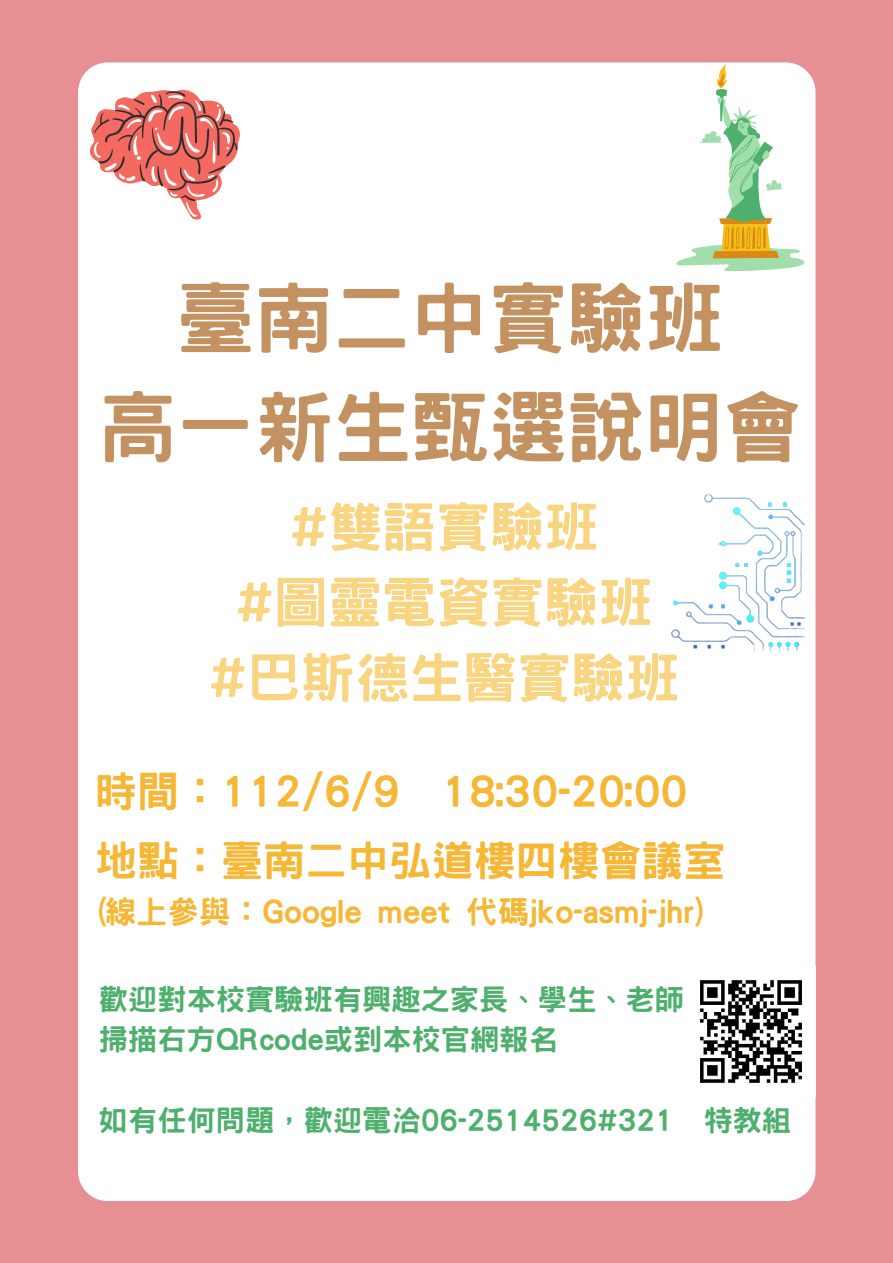
<style>
.page{position:relative;width:893px;height:1263px;background:#e69094}
.page>*{position:absolute;margin:0;border:0;box-sizing:border-box;transform-origin:0 0}
.t1{font:800 78px "Han Wang Hei";color:#c49261}
.t2{font:800 54px "Han Wang Hei";color:#fad581}
.t3{font:800 42px "Han Wang Hei";color:#f6b737}
.t4{font:800 31.5px "Han Wang Hei";color:#f6b737}
.t5{font:800 29.25px "Han Wang Hei";color:#4eb06c}
</style>
<div class="page">
<div style="left:78px;top:62px;width:737px;height:1139px;background:#fff;border-radius:30px"></div>
<svg style="left:90px;top:89px;width:150px;height:131px"></svg>
<img style="left:700px;top:980px;width:103px;height:103px">
<svg style="left:676px;top:64px;width:128px;height:207px"></svg>
<img style="left:672px;top:495px;width:132px;height:156px">
<p class="t1" style="left:176px;top:279px;width:548px">臺南二中實驗班</p>
<p class="t1" style="left:98px;top:388px;width:704px">高一新生甄選說明會</p>
<p class="t2" style="left:290px;top:500px;width:310px">#雙語實驗班</p>
<p class="t2" style="left:236px;top:575px;width:418px">#圖靈電資實驗班</p>
<p class="t2" style="left:209px;top:650px;width:472px">#巴斯德生醫實驗班</p>
<p class="t3" style="left:95px;top:771px;width:593px">時間：112/6/9 18:30-20:00</p>
<p class="t3" style="left:95px;top:840px;width:632px">地點：臺南二中弘道樓四樓會議室</p>
<p class="t4" style="left:95px;top:895px;width:609px">(線上參與：Google meet 代碼jko-asmj-jhr)</p>
<p class="t5" style="left:99px;top:984px;width:587px">歡迎對本校實驗班有興趣之家長、學生、老師</p>
<p class="t5" style="left:99px;top:1025px;width:460px">掃描右方QRcode或到本校官網報名</p>
<p class="t5" style="left:99px;top:1106px;width:694px">如有任何問題，歡迎電洽06-2514526#321 特教組</p>
</div>
